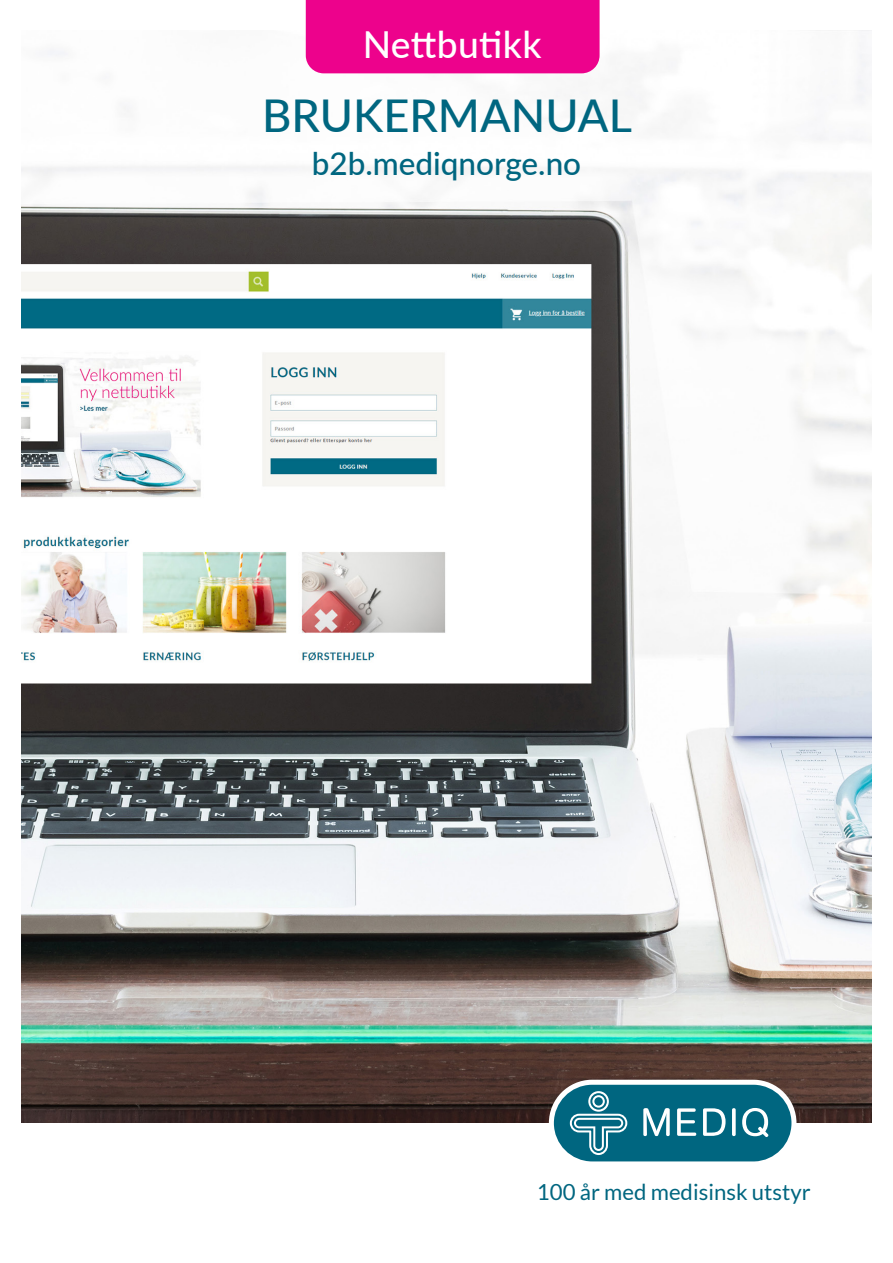
<style>
.page{position:relative;width:893px;height:1263px;background:#fff}
.page>*{position:absolute;margin:0;border:0;box-sizing:border-box;transform-origin:0 0}
.t1{font:500 45.15px "Lato";color:#006680}
.t2{font:500 37.2px "Lato";letter-spacing:.01em;color:#fff}
.t3{font:500 31.5px "Lato";color:#006680}
.t4{font:22.2px "Lato";color:#006680}
</style>
<div class="page">
<img style="left:21px;top:30px;width:851px;height:1092px">
<svg style="left:549px;top:1080px;width:247px;height:82px"></svg>
<div style="left:306px;top:0;width:294px;height:73px;background:#ed028c"></div>
<p class="t2" style="left:363px;top:17px;width:180px">Nettbutikk</p>
<p class="t1" style="left:262px;top:83px;width:371px">BRUKERMANUAL</p>
<p class="t3" style="left:312px;top:141px;width:271px">b2b.mediqnorge.no</p>
<p class="t4" style="left:537px;top:1180px;width:275px">100 år med medisinsk utstyr</p>
</div>
